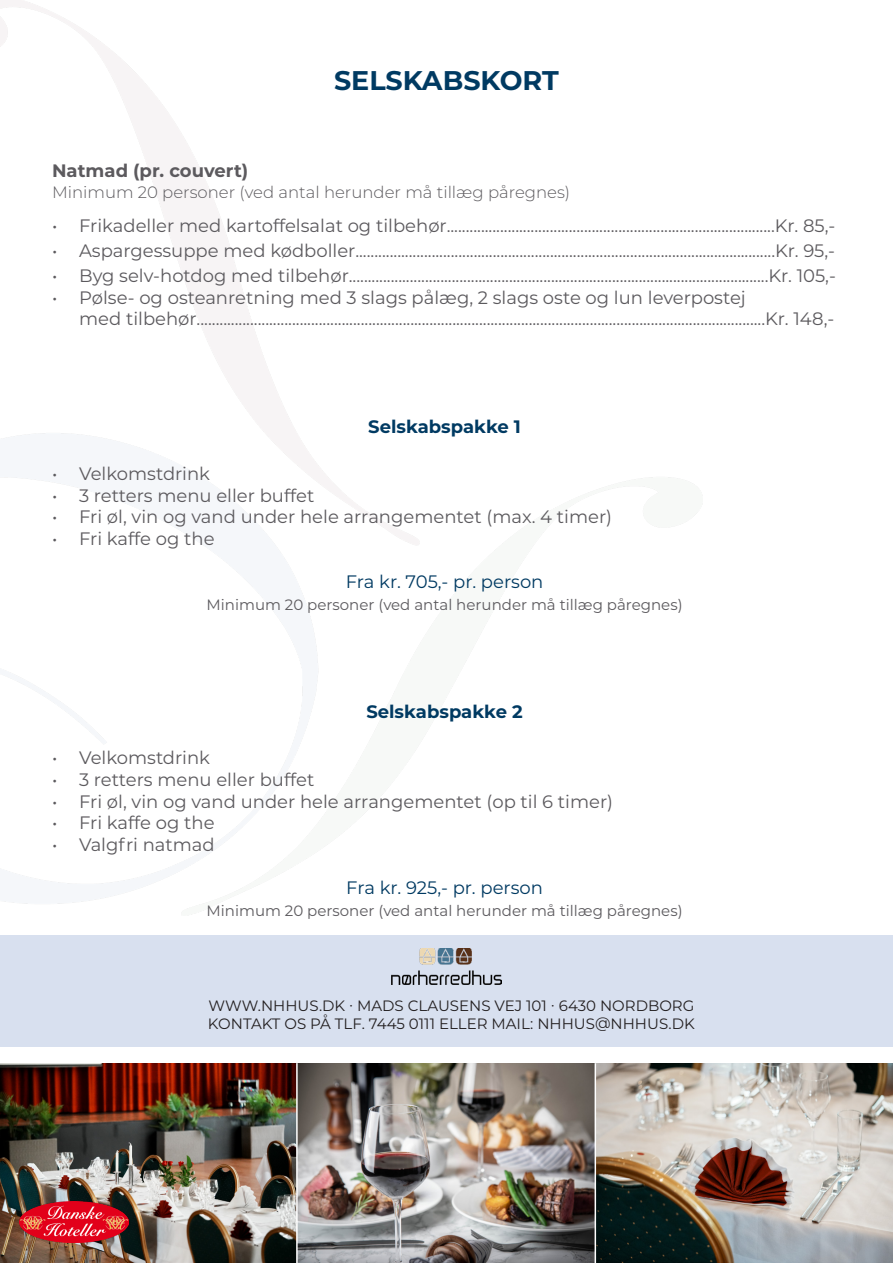
<style>
.page{position:relative;width:893px;height:1263px;background:#fff}
.page>*{position:absolute;margin:0;border:0;box-sizing:border-box;transform-origin:0 0}
.t1{font:700 27px "Montserrat";color:#003a62}
.t2{font:18px/21.6px "Montserrat";color:#5c5a5e}
.t3{font:18px "Montserrat";color:#003a62}
.t4{font:700 18px "Montserrat";color:#003a62}
.t5{font:700 18px "Montserrat";color:#5c5a5e}
.t6{font:300 16.5px "Montserrat";color:#5c5a5e}
.t7{font:15px "Montserrat";color:#5c5a5e}
.t8{font:15px/18px "Montserrat";color:#231f20}
</style>
<div class="page">
<img style="left:0;top:1063px;width:893px;height:200px">
<hr style="left:296px;top:1063px;width:2px;height:200px;background:#fff">
<hr style="left:595px;top:1063px;width:1px;height:200px;background:#fff">
<img style="left:19px;top:1201px;width:109px;height:41px">
<div style="left:0;top:935px;width:893px;height:111px;background:#d8e0ef"></div>
<img style="left:392px;top:948px;width:109px;height:36px">
<h1 class="t1" style="left:334px;top:61px;width:226px">SELSKABSKORT</h1>
<p class="t5" style="left:52px;top:158px;width:198px">Natmad (pr. couvert)</p>
<p class="t6" style="left:52px;top:181px;width:520px">Minimum 20 personer (ved antal herunder må tillæg påregnes)</p>
<p class="t2" style="left:52px;top:214px;width:785px">• Frikadeller med kartoffelsalat og tilbehør......................................................................................Kr. 85,-</p>
<p class="t2" style="left:52px;top:239px;width:784px">• Aspargessuppe med kødboller..............................................................................................................Kr. 95,-</p>
<p class="t2" style="left:52px;top:264px;width:785px">• Byg selv-hotdog med tilbehør..............................................................................................................Kr. 105,-</p>
<p class="t2" style="left:79px;top:286px;width:757px;text-indent:-27px">• Pølse- og osteanretning med 3 slags pålæg, 2 slags oste og lun leverpostej<br>med tilbehør.....................................................................................................................................................Kr. 148,-</p>
<p class="t4" style="left:368px;top:414px;width:154px">Selskabspakke 1</p>
<p class="t2" style="left:52px;top:462px;width:160px">• Velkomstdrink</p>
<p class="t2" style="left:52px;top:484px;width:264px">• 3 retters menu eller buffet</p>
<p class="t2" style="left:52px;top:505px;width:561px">• Fri øl, vin og vand under hele arrangementet (max. 4 timer)</p>
<p class="t2" style="left:52px;top:527px;width:164px">• Fri kaffe og the</p>
<p class="t3" style="left:346px;top:569px;width:199px">Fra kr. 705,- pr. person</p>
<p class="t7" style="left:207px;top:594px;width:478px">Minimum 20 personer (ved antal herunder må tillæg påregnes)</p>
<p class="t4" style="left:366px;top:698px;width:158px">Selskabspakke 2</p>
<p class="t2" style="left:52px;top:746px;width:160px">• Velkomstdrink</p>
<p class="t2" style="left:52px;top:768px;width:264px">• 3 retters menu eller buffet</p>
<p class="t2" style="left:52px;top:790px;width:562px">• Fri øl, vin og vand under hele arrangementet (op til 6 timer)</p>
<p class="t2" style="left:52px;top:811px;width:164px">• Fri kaffe og the</p>
<p class="t2" style="left:52px;top:833px;width:164px">• Valgfri natmad</p>
<p class="t3" style="left:346px;top:875px;width:198px">Fra kr. 925,- pr. person</p>
<p class="t7" style="left:207px;top:900px;width:478px">Minimum 20 personer (ved antal herunder må tillæg påregnes)</p>
<p class="t8" style="left:208px;top:996px;width:488px">WWW.NHHUS.DK · MADS CLAUSENS VEJ 101 · 6430 NORDBORG<br>KONTAKT OS PÅ TLF. 7445 0111 ELLER MAIL: NHHUS@NHHUS.DK</p>
</div>
